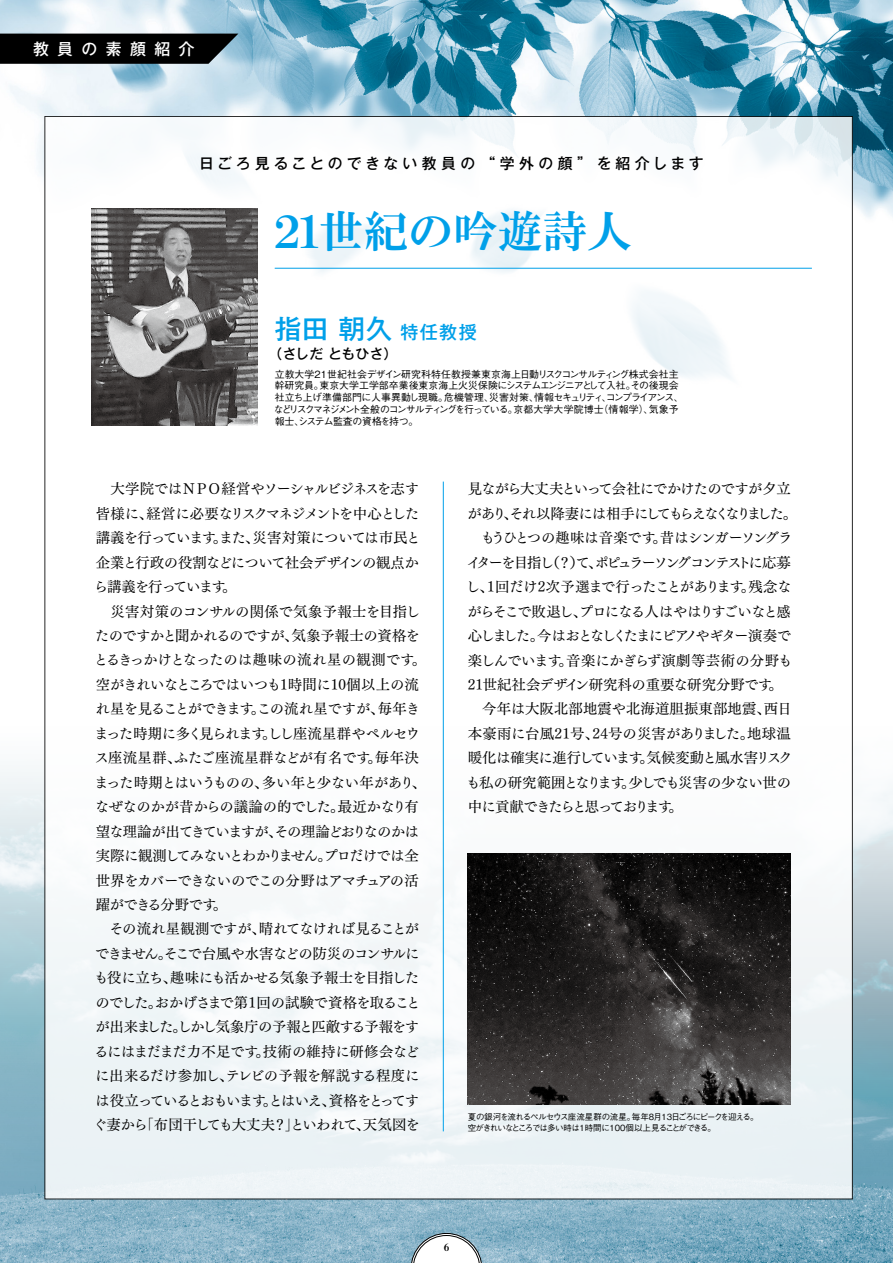
<style>
.page{position:relative;width:893px;height:1263px;background:#fff}
.page>*{position:absolute;margin:0;border:0;box-sizing:border-box;transform-origin:0 0}
.t1{font:44.7px "Ro H Mincho Std XB";color:#00a0e9}
.t2{font:500 26.55px "Gothic MB101 Pro";color:#00a0e9}
.t3{font:500 15.9px "Gothic MB101 Pro";letter-spacing:.52em;color:#fff}
.t4{font:500 14.85px "Gothic MB101 Pro";letter-spacing:.26em;color:#000}
.t5{font:14.4px/24.5px "Tsuku Min Pro M";letter-spacing:-.045em;color:#000}
.t6{font:500 13.8px "Gothic MB101 Pro";letter-spacing:.02em;color:#000}
.t7{font:500 10.65px "Bodoni BE";color:#000}
.t8{font:500 9.9px/11.7px "Gothic BBB Pro";letter-spacing:-.03em;color:#000}
.t9{font:500 8.55px/10.6px "Gothic BBB Pro";letter-spacing:-.085em;color:#000}
.s1{font-size:18px}
</style>
<div class="page">
<img style="left:0;top:0;width:893px;height:488px">
<img style="left:0;top:726px;width:893px;height:537px">
<div style="left:45px;top:116px;width:807px;height:1083px;background:linear-gradient(to bottom,#fff,#f1f5f7)"></div>
<svg style="left:0;top:34px;width:238px;height:30px;background:#0c0e0f"></svg>
<img style="left:91px;top:209px;width:166px;height:217px">
<hr style="left:275px;top:268px;width:537px;height:1px;background:#00a0e9">
<img style="left:468px;top:853px;width:323px;height:251px">
<hr style="left:443px;top:482px;width:1px;height:649px;background:#00a0e9">
<svg style="left:411px;top:1233px;width:71px;height:30px"></svg>
<p class="t3" style="left:33px;top:36px;width:163px">教員の素顔紹介</p>
<p class="t4" style="left:199px;top:151px;width:506px">日ごろ見ることのできない教員の“学外の顔”を紹介します</p>
<h1 class="t1" style="left:275px;top:203px;width:359px">21世紀の吟遊詩人</h1>
<h2 class="t2" style="left:275px;top:307px;width:204px">指田 朝久<span class="s1">特任教授</span></h2>
<p class="t6" style="left:269px;top:342px;width:130px">（さしだ ともひさ）</p>
<p class="t8" style="left:274px;top:367px;width:411px">立教大学21世紀社会デザイン研究科特任教授兼東京海上日動リスクコンサルティング株式会社主幹研究員。東京大学工学部卒業後東京海上火災保険にシステムエンジニアとして入社。その後現会社立ち上げ準備部門に人事異動し現職。危機管理、災害対策、情報セキュリティ、コンプライアンス、などリスクマネジメント全般のコンサルティングを行っている。京都大学大学院博士（情報学）、気象予報士、システム監査の資格を持つ。</p>
<p class="t5" style="left:93px;top:475px;width:335px">　大学院ではＮＰＯ経営やソーシャルビジネスを志す皆様に、経営に必要なリスクマネジメントを中心とした講義を行っています。また、災害対策については市民と企業と行政の役割などについて社会デザインの観点から講義を行っています。<br>　災害対策のコンサルの関係で気象予報士を目指したのですかと聞かれるのですが、気象予報士の資格をとるきっかけとなったのは趣味の流れ星の観測です。空がきれいなところではいつも1時間に10個以上の流れ星を見ることができます。この流れ星ですが、毎年きまった時期に多く見られます。しし座流星群やペルセウス座流星群、ふたご座流星群などが有名です。毎年決まった時期とはいうものの、多い年と少ない年があり、なぜなのかが昔からの議論の的でした。最近かなり有望な理論が出てきていますが、その理論どおりなのかは実際に観測してみないとわかりません。プロだけでは全世界をカバーできないのでこの分野はアマチュアの活躍ができる分野です。<br>　その流れ星観測ですが、晴れてなければ見ることができません。そこで台風や水害などの防災のコンサルにも役に立ち、趣味にも活かせる気象予報士を目指したのでした。おかげさまで第1回の試験で資格を取ることが出来ました。しかし気象庁の予報と匹敵する予報をするにはまだまだ力不足です。技術の維持に研修会などに出来るだけ参加し、テレビの予報を解説する程度には役立っているとおもいます。とはいえ、資格をとってすぐ妻から「布団干しても大丈夫？」といわれて、天気図を</p>
<p class="t5" style="left:466px;top:475px;width:333px">見ながら大丈夫といって会社にでかけたのですが夕立があり、それ以降妻には相手にしてもらえなくなりました。　もうひとつの趣味は音楽です。昔はシンガーソングライターを目指し（？）て、ポピュラーソングコンテストに応募し、1回だけ2次予選まで行ったことがあります。残念ながらそこで敗退し、プロになる人はやはりすごいなと感心しました。今はおとなしくたまにピアノやギター演奏で楽しんでいます。音楽にかぎらず演劇等芸術の分野も<br>21世紀社会デザイン研究科の重要な研究分野です。　今年は大阪北部地震や北海道胆振東部地震、西日本豪雨に台風21号、24号の災害がありました。地球温暖化は確実に進行しています。気候変動と風水害リスクも私の研究範囲となります。少しでも災害の少ない世の中に貢献できたらと思っております。</p>
<p class="t9" style="left:468px;top:1110px;width:292px">夏の銀河を流れるペルセウス座流星群の流星。毎年8月13日ごろにピークを迎える。空がきれいなところでは多い時は1時間に100個以上見ることができる。</p>
<p class="t7" style="left:444px;top:1241px;width:7px">6</p>
</div>
